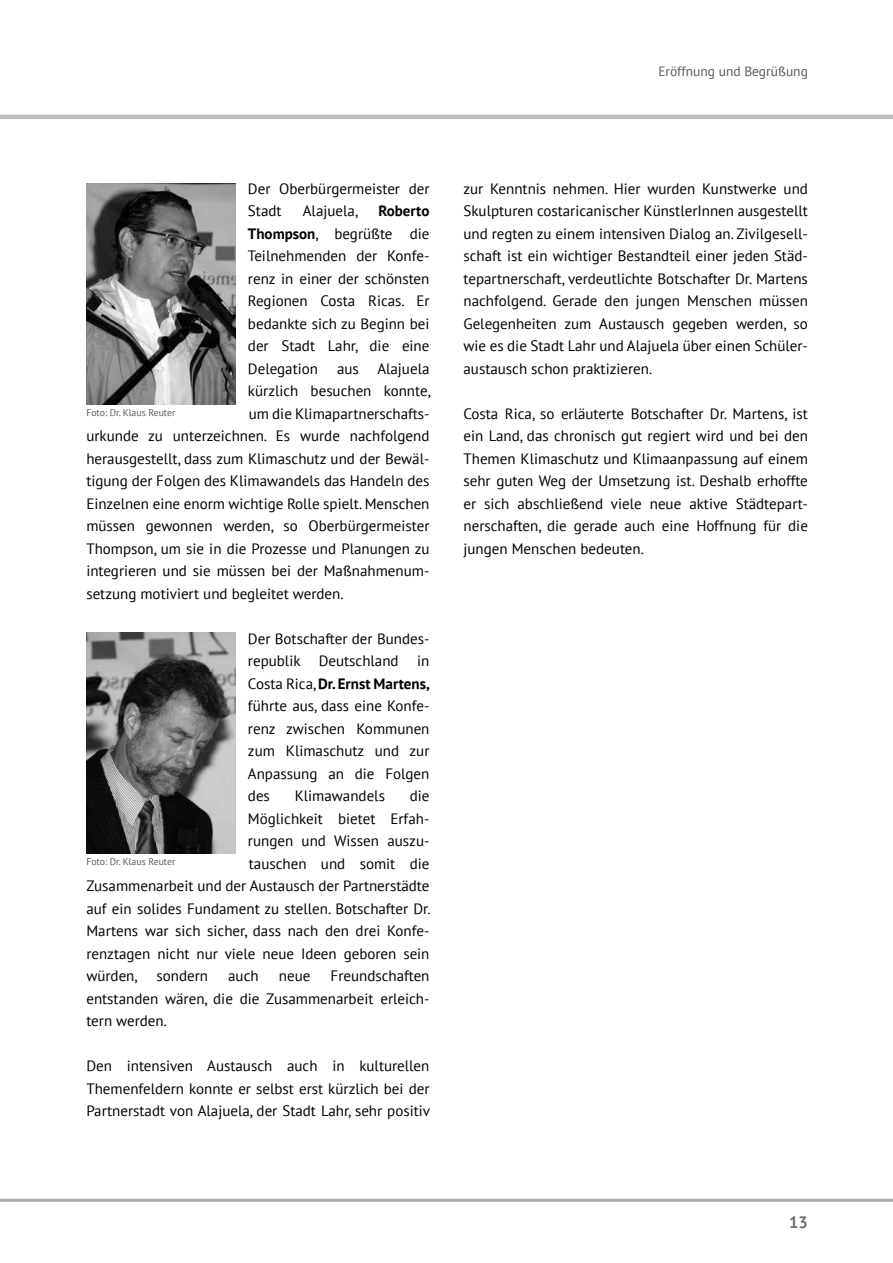
<style>
.page{position:relative;width:893px;height:1263px;background:#fff}
.page>*{position:absolute;margin:0;border:0;box-sizing:border-box;transform-origin:0 0}
.t1{font:700 16.5px "PT Sans";color:#6d6e71}
.t2{font:15px/22.5px "PT Sans";color:#000;text-align:justify}
.t3{font:13.5px "PT Sans";color:#58595b}
.t4{font:9.75px "PT Sans";color:#58595b}
.s1{font-weight:700}
</style>
<div class="page">
<hr style="left:0;top:1199px;width:893px;height:3px;background:#a7a9ac">
<hr style="left:0;top:115px;width:893px;height:4px;background:#bcbec0">
<img style="left:86px;top:183px;width:149px;height:222px">
<img style="left:86px;top:632px;width:149px;height:221px">
<p class="t3" style="left:658px;top:63px;width:151px">Eröffnung und Begrüßung</p>
<p class="t2" style="left:248px;top:177px;width:183px">Der Oberbürgermeister der<br>Stadt</p>
<p class="t2" style="left:303px;top:199px;width:57px">Alajuela,</p>
<p class="t2" style="left:248px;top:199px;width:183px;text-indent:131px"><span class="s1">Roberto Thompson</span>, begrüßte die Teilnehmenden der Konfe&shy;renz in einer der schönsten Regionen Costa Ricas. Er bedankte sich zu Beginn bei der Stadt Lahr, die eine Delegation</p>
<p class="t2" style="left:337px;top:357px;width:94px">aus Alajuela</p>
<p class="t2" style="left:248px;top:379px;width:184px">kürzlich besuchen konnte,</p>
<p class="t2" style="left:249px;top:402px;width:182px">um die Klimapartnerschafts-</p>
<p class="t2" style="left:86px;top:424px;width:345px">urkunde zu unterzeichnen. Es wurde nachfolgend</p>
<p class="t2" style="left:86px;top:447px;width:345px">herausgestellt, dass zum Klimaschutz und der Bewäl-</p>
<p class="t2" style="left:86px;top:469px;width:345px">tigung der Folgen des Klimawandels das Handeln des</p>
<p class="t2" style="left:86px;top:492px;width:345px">Einzelnen eine enorm wichtige Rolle spielt. Menschen</p>
<p class="t2" style="left:86px;top:514px;width:345px">müssen gewonnen werden, so Oberbürgermeister</p>
<p class="t2" style="left:86px;top:537px;width:345px">Thompson, um sie in die Prozesse und Planungen zu</p>
<p class="t2" style="left:86px;top:559px;width:345px">integrieren und sie müssen bei der Maßnahmenum-</p>
<p class="t2" style="left:86px;top:582px;width:259px">setzung motiviert und begleitet werden.</p>
<p class="t2" style="left:248px;top:627px;width:183px">Der Botschafter der Bundes&shy;republik Deutschland in Costa Rica, <span class="s1">Dr. Ernst Martens, </span>führte aus, dass eine Konfe&shy;renz zwischen Kommunen zum Klimaschutz und zur Anpassung an die Folgen des</p>
<p class="t4" style="left:86px;top:407px;width:91px">Foto: Dr. Klaus Reuter</p>
<p class="t2" style="left:295px;top:784px;width:92px">Klimawandels</p>
<p class="t2" style="left:410px;top:784px;width:21px">die</p>
<p class="t2" style="left:248px;top:807px;width:183px">Möglichkeit bietet Erfah-</p>
<p class="t2" style="left:248px;top:829px;width:183px">rungen und Wissen auszu-</p>
<p class="t2" style="left:249px;top:852px;width:182px">tauschen und somit die</p>
<p class="t2" style="left:86px;top:874px;width:345px">Zusammenarbeit und der Austausch der Partnerstädte</p>
<p class="t2" style="left:86px;top:897px;width:346px">auf ein solides Fundament zu stellen. Botschafter Dr.</p>
<p class="t2" style="left:86px;top:919px;width:345px">Martens war sich sicher, dass nach den drei Konfe-</p>
<p class="t2" style="left:86px;top:942px;width:345px">renztagen nicht nur viele neue Ideen geboren sein</p>
<p class="t2" style="left:86px;top:964px;width:53px">würden,</p>
<p class="t2" style="left:156px;top:964px;width:53px">sondern</p>
<p class="t2" style="left:228px;top:964px;width:32px">auch</p>
<p class="t2" style="left:279px;top:964px;width:33px">neue</p>
<p class="t4" style="left:86px;top:855px;width:91px">Foto: Dr. Klaus Reuter</p>
<p class="t2" style="left:86px;top:964px;width:345px;text-indent:244px">Freundschaften entstanden wären, die die Zusammenarbeit erleich&shy;tern werden.</p>
<p class="t2" style="left:86px;top:1054px;width:345px">Den intensiven Austausch auch in kulturellen Themenfeldern konnte er selbst erst kürzlich bei der Partnerstadt von Alajuela, der Stadt Lahr, sehr positiv</p>
<p class="t2" style="left:463px;top:177px;width:346px">zur Kenntnis nehmen. Hier wurden Kunstwerke und Skulpturen costaricanischer KünstlerInnen ausgestellt und regten zu einem intensiven Dialog an. Zivilgesell&shy;schaft ist ein wichtiger Bestandteil einer jeden Städ&shy;tepartnerschaft, verdeutlichte Botschafter Dr. Martens nachfolgend. Gerade den jungen Menschen müssen Gelegenheiten zum Austausch gegeben werden, so wie es die Stadt Lahr und Alajuela über einen Schüler&shy;austausch schon praktizieren.</p>
<p class="t2" style="left:463px;top:402px;width:346px">Costa Rica, so erläuterte Botschafter Dr. Martens, ist ein Land, das chronisch gut regiert wird und bei den Themen Klimaschutz und Klimaanpassung auf einem sehr guten Weg der Umsetzung ist. Deshalb erhoffte er sich abschließend viele neue aktive Städtepart&shy;nerschaften, die gerade auch eine Hoffnung für die jungen Menschen bedeuten.</p>
<p class="t1" style="left:789px;top:1211px;width:20px">13</p>
</div>
